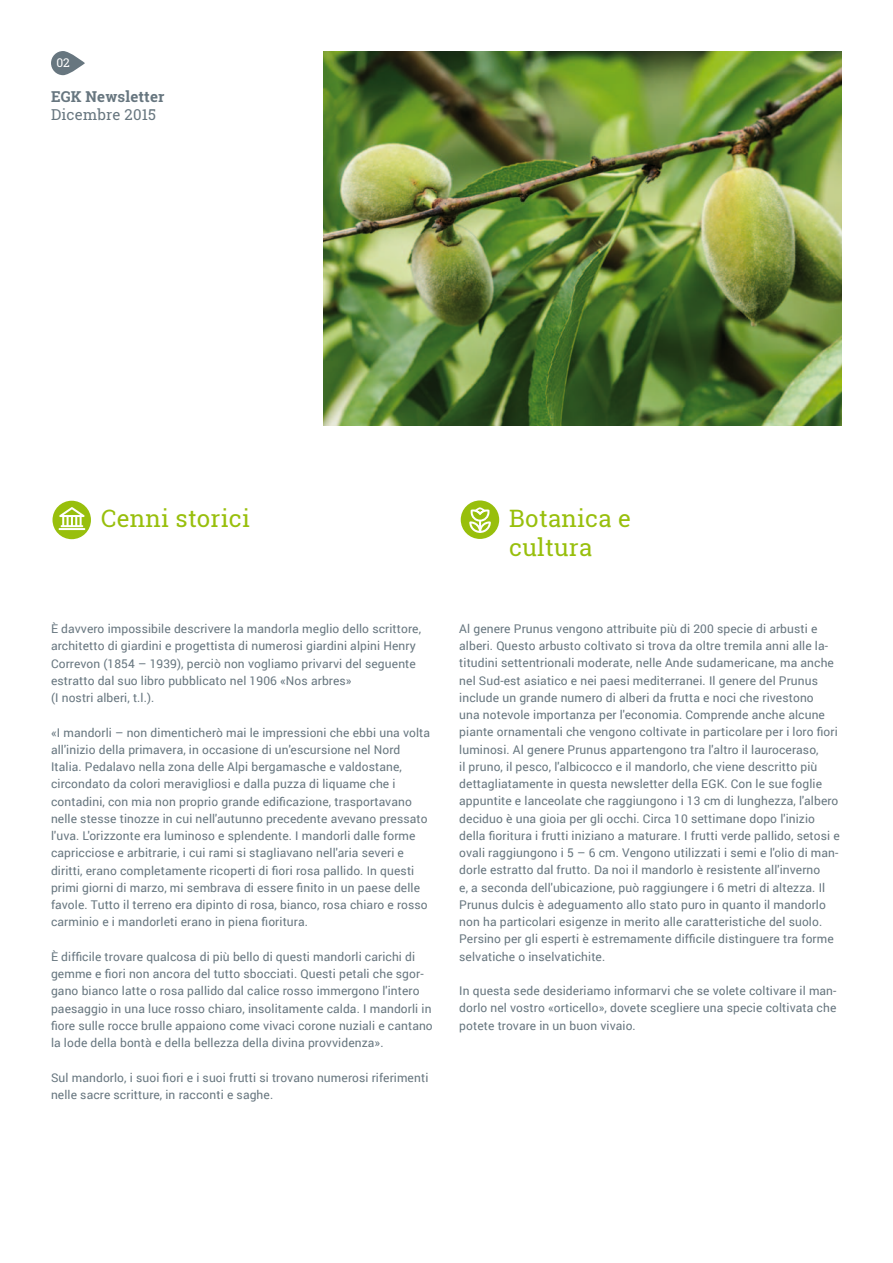
<style>
.page{position:relative;width:893px;height:1263px;background:#fff}
.page>*{position:absolute;margin:0;border:0;box-sizing:border-box;transform-origin:0 0}
.t1{font:24px/28.8px "Roboto Slab";letter-spacing:.01em;color:#98bf0c}
.t2{font:700 15px "Roboto Slab";letter-spacing:.01em;color:#67767f}
.t3{font:15px "Roboto Slab";letter-spacing:.01em;color:#67767f}
.t4{font:12px/17.2px "Roboto";letter-spacing:.01em;color:#67767f}
.t5{font:12px "Roboto Slab";color:#fff}
</style>
<div class="page">
<div style="left:53px;top:501px;width:38px;height:38px;background:#98bf0c;border-radius:50%"></div>
<svg style="left:59px;top:507px;width:26px;height:20px"></svg>
<hr style="left:61px;top:525px;width:22px;height:2px;background:#fff">
<hr style="left:59px;top:528px;width:26px;height:2px;background:#fff">
<div style="left:461px;top:500px;width:38px;height:39px;background:#98bf0c;border-radius:50%"></div>
<svg style="left:469px;top:507px;width:22px;height:26px"></svg>
<svg style="left:51px;top:51px;width:34px;height:24px"></svg>
<img style="left:323px;top:51px;width:519px;height:375px">
<p class="t5" style="left:56px;top:54px;width:15px">02</p>
<p class="t2" style="left:51px;top:86px;width:115px">EGK Newsletter</p>
<p class="t3" style="left:51px;top:104px;width:106px">Dicembre 2015</p>
<h1 class="t1" style="left:101px;top:504px;width:150px">Cenni storici</h1>
<h1 class="t1" style="left:509px;top:504px;width:123px">Botanica e cultura</h1>
<p class="t4" style="left:51px;top:620px;width:371px">È davvero impossibile descrivere la mandorla meglio dello scrittore, architetto di giardini e progettista di numerosi giardini alpini Henry Correvon (1854 – 1939), perciò non vogliamo privarvi del seguente estratto dal suo libro pubblicato nel 1906 «Nos arbres»<br>(I nostri alberi, t.l.).</p>
<p class="t4" style="left:51px;top:723px;width:381px">«I mandorli – non dimenticherò mai le impressioni che ebbi una volta all'inizio della primavera, in occasione di un'escursione nel Nord Italia. Pedalavo nella zona delle Alpi bergamasche e valdostane, circondato da colori meravigliosi e dalla puzza di liquame che i contadini, con mia non proprio grande edificazione, trasportavano nelle stesse tinozze in cui nell'autunno precedente avevano pressato l'uva. L'orizzonte era luminoso e splendente. I mandorli dalle forme capricciose e arbitrarie, i cui rami si stagliavano nell'aria severi e diritti, erano completamente ricoperti di fiori rosa pallido. In questi primi giorni di marzo, mi sembrava di essere finito in un paese delle favole. Tutto il terreno era dipinto di rosa, bianco, rosa chiaro e rosso carminio e i mandorleti erano in piena fioritura.</p>
<p class="t4" style="left:51px;top:947px;width:383px">È difficile trovare qualcosa di più bello di questi mandorli carichi di gemme e fiori non ancora del tutto sbocciati. Questi petali che sgor&shy;gano bianco latte o rosa pallido dal calice rosso immergono l'intero paesaggio in una luce rosso chiaro, insolitamente calda. I mandorli in fiore sulle rocce brulle appaiono come vivaci corone nuziali e cantano la lode della bontà e della bellezza della divina provvidenza».</p>
<p class="t4" style="left:51px;top:1068px;width:379px">Sul mandorlo, i suoi fiori e i suoi frutti si trovano numerosi riferimenti nelle sacre scritture, in racconti e saghe.</p>
<p class="t4" style="left:459px;top:620px;width:382px">Al genere Prunus vengono attribuite più di 200 specie di arbusti e alberi. Questo arbusto coltivato si trova da oltre tremila anni alle la&shy;titudini settentrionali moderate, nelle Ande sudamericane, ma anche nel Sud-est asiatico e nei paesi mediterranei. Il genere del Prunus include un grande numero di alberi da frutta e noci che rivestono<br>una notevole importanza per l'economia. Comprende anche alcune piante ornamentali che vengono coltivate in particolare per i loro fiori luminosi. Al genere Prunus appartengono tra l'altro il lauroceraso,<br>il pruno, il pesco, l'albicocco e il mandorlo, che viene descritto più dettagliatamente in questa newsletter della EGK. Con le sue foglie appuntite e lanceolate che raggiungono i 13 cm di lunghezza, l'albero deciduo è una gioia per gli occhi. Circa 10 settimane dopo l'inizio della fioritura i frutti iniziano a maturare. I frutti verde pallido, setosi e ovali raggiungono i 5 – 6 cm. Vengono utilizzati i semi e l'olio di man&shy;dorle estratto dal frutto. Da noi il mandorlo è resistente all'inverno<br>e, a seconda dell'ubicazione, può raggiungere i 6 metri di altezza. Il Prunus dulcis è adeguamento allo stato puro in quanto il mandorlo non ha particolari esigenze in merito alle caratteristiche del suolo.<br>Persino per gli esperti è estremamente difficile distinguere tra forme selvatiche o inselvatichite.</p>
<p class="t4" style="left:459px;top:982px;width:379px;text-align:justify">In questa sede desideriamo informarvi che se volete coltivare il man&shy;dorlo nel vostro «orticello», dovete scegliere una specie coltivata che potete trovare in un buon vivaio.</p>
</div>
